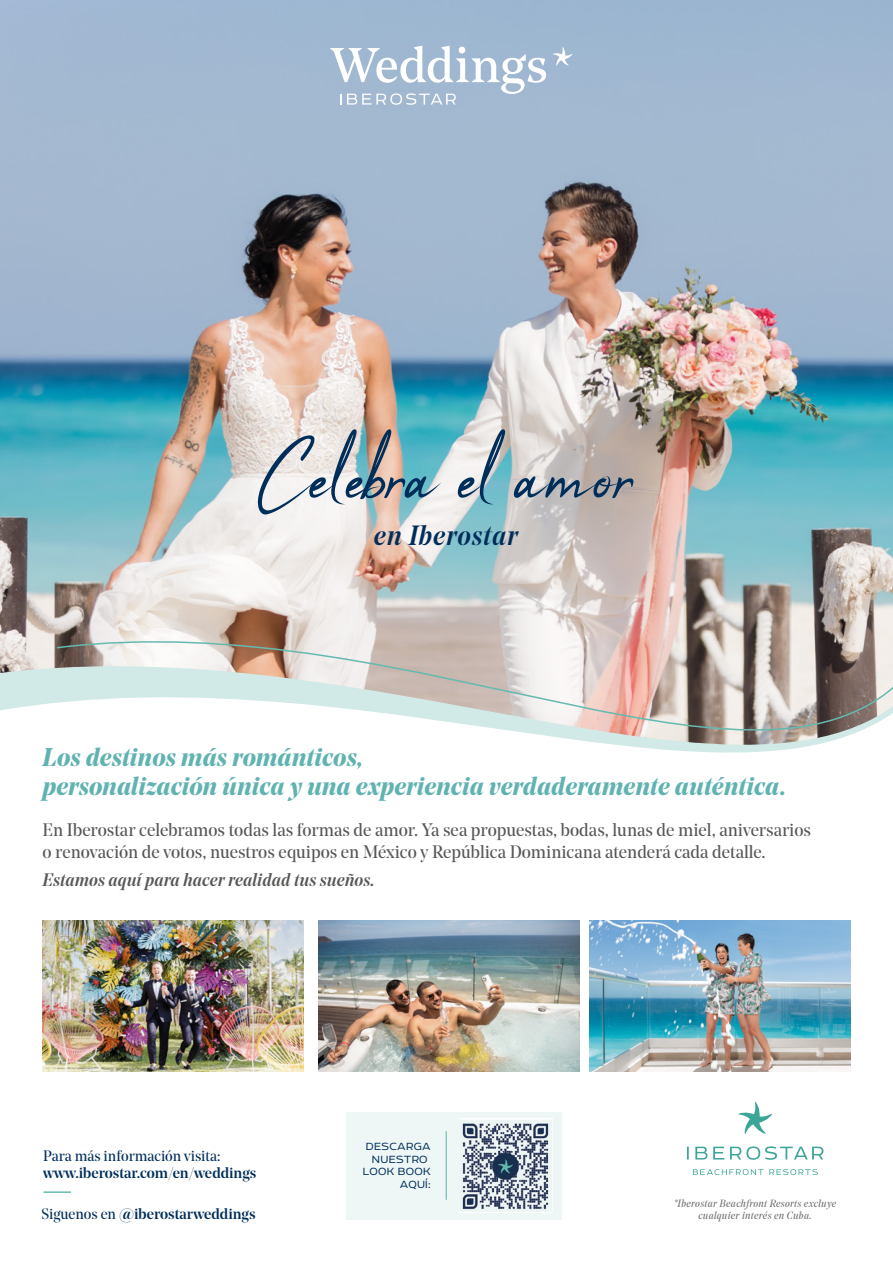
<style>
.page{position:relative;width:893px;height:1263px;background:#fff}
.page>*{position:absolute;margin:0;border:0;box-sizing:border-box;transform-origin:0 0}
.t1{font:100.05px "Apalu";color:#002e5a}
.t2{font:italic 500 27.75px "Noe Display";letter-spacing:.025em;color:#002e5a}
.t3{font:italic 700 25.5px/30px "Noe Display";color:#60b3b1}
.t4{font:18px/21.6px "Noe Display";color:#575756}
.t5{font:italic 500 18px "Noe Display";color:#575756}
.t6{font:500 15px "Noe Display";color:#002e5a}
.t7{font:15px "Noe Display";color:#002e5a}
.t8{font:300 12px/12.9px "Echoes Sans";letter-spacing:.025em;color:#002e5a;text-align:right}
.t9{font:italic 10.5px/12.6px "Noe Display";letter-spacing:.025em;color:#706f6f;text-align:center}
.s1{font-weight:400}
</style>
<div class="page">
<img style="left:0;top:0;width:893px;height:711px">
<svg style="left:56px;top:602px;width:837px;height:151px"></svg>
<img style="left:42px;top:921px;width:261px;height:151px">
<img style="left:318px;top:921px;width:261px;height:151px">
<img style="left:590px;top:921px;width:260px;height:151px">
<svg style="left:553px;top:47px;width:19px;height:19px"></svg>
<svg style="left:330px;top:46px;width:216px;height:59px"></svg>
<div style="left:347px;top:1112px;width:215px;height:107px;background:#eff7f6"></div>
<img style="left:462px;top:1123px;width:87px;height:87px">
<hr style="left:446px;top:1131px;width:1px;height:69px;background:#65baaf">
<svg style="left:738px;top:1101px;width:34px;height:33px"></svg>
<svg style="left:687px;top:1146px;width:136px;height:14px"></svg>
<svg style="left:693px;top:1169px;width:125px;height:6px"></svg>
<hr style="left:43px;top:1191px;width:28px;height:2px;background:#65baaf">
<h1 class="t1" style="left:257px;top:417px;width:380px">Celebra el amor</h1>
<h2 class="t2" style="left:374px;top:517px;width:145px">en Iberostar</h2>
<h3 class="t3" style="left:43px;top:741px;width:745px">Los destinos más románticos,<br>personalización única y una experiencia verdaderamente auténtica.</h3>
<p class="t4" style="left:43px;top:819px;width:770px">En Iberostar celebramos todas las formas de amor. Ya sea propuestas, bodas, lunas de miel, aniversarios o renovación de votos, nuestros equipos en México y República Dominicana atenderá cada detalle.</p>
<p class="t5" style="left:43px;top:869px;width:334px">Estamos aquí para hacer realidad tus sueños.</p>
<p class="t7" style="left:43px;top:1146px;width:179px">Para más información visita:</p>
<p class="t6" style="left:43px;top:1163px;width:215px">www.iberostar.com/en/weddings</p>
<p class="t6" style="left:42px;top:1204px;width:216px"><span class="s1">Siguenos en</span> @iberostarweddings</p>
<p class="t8" style="left:363px;top:1139px;width:69px">DESCARGA<br>NUESTRO<br>LOOK BOOK<br>AQUÍ:</p>
<p class="t9" style="left:674px;top:1196px;width:163px">*Iberostar Beachfront Resorts excluye cualquier interés en Cuba.</p>
</div>
